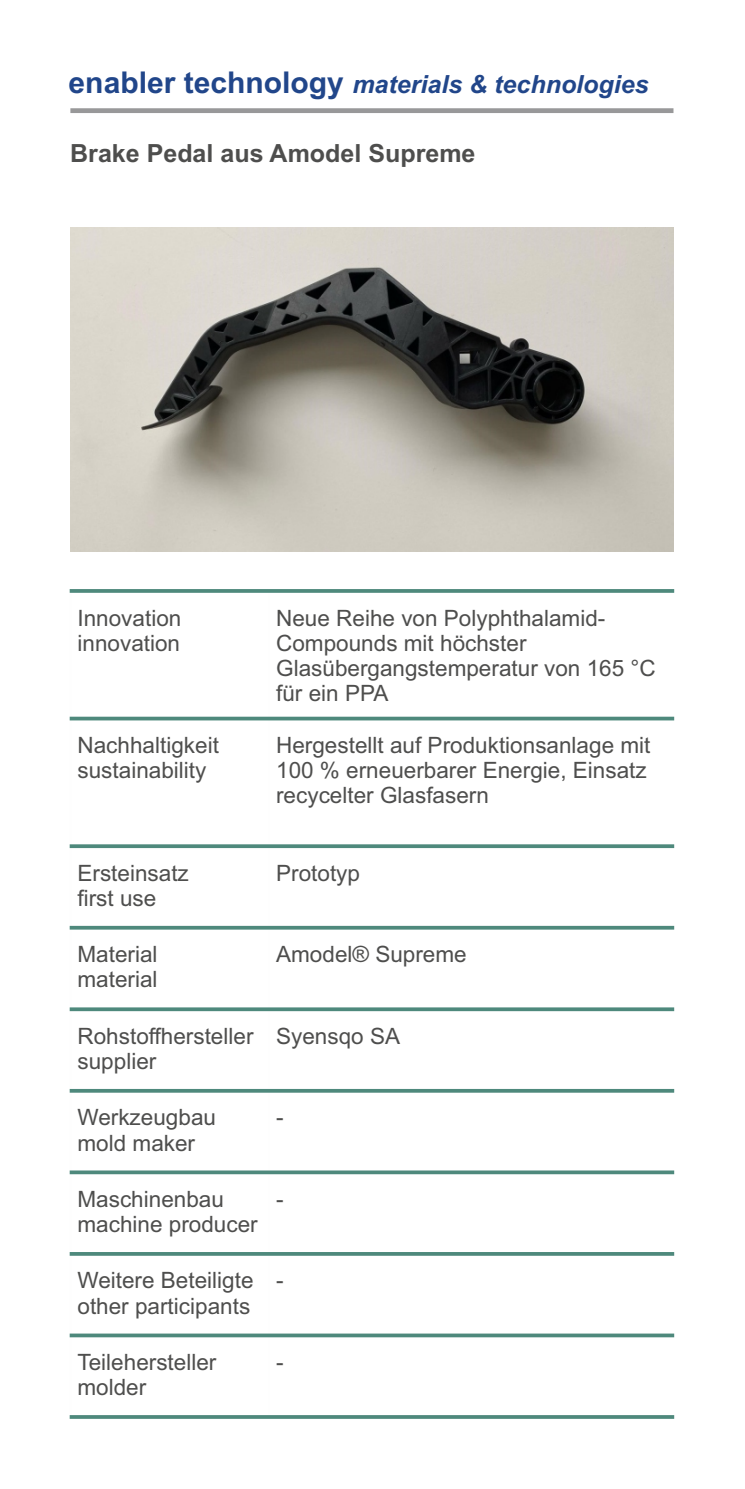
<style>
.page{position:relative;width:745px;height:1489px;background:#fff}
.page>*{position:absolute;margin:0;border:0;box-sizing:border-box;transform-origin:0 0}
.t1{font:italic 700 25px "Arial";color:#21468a}
.t2{font:700 25px "Arial";color:#4e4e4d}
.t3{font:22.5px/25.2px "Arial";color:#4e4e4d}
.s1{font-style:normal;font-size:30px}
</style>
<div class="page">
<div style="left:70px;top:108px;width:603px;height:5px;background:#989899"></div>
<svg style="left:70px;top:1415px;width:603px;height:3px;fill:#4e897c"></svg>
<svg style="left:70px;top:1333px;width:603px;height:4px;fill:#4e897c"></svg>
<hr style="left:70px;top:1252px;width:603px;height:3px;background:#4e897c">
<svg style="left:70px;top:1170px;width:603px;height:4px;fill:#4e897c"></svg>
<hr style="left:70px;top:1089px;width:603px;height:3px;background:#4e897c">
<svg style="left:70px;top:1007px;width:603px;height:4px;fill:#4e897c"></svg>
<svg style="left:70px;top:925px;width:603px;height:4px;fill:#4e897c"></svg>
<svg style="left:70px;top:844px;width:603px;height:4px;fill:#4e897c"></svg>
<svg style="left:70px;top:716px;width:603px;height:4px;fill:#4e897c"></svg>
<svg style="left:70px;top:589px;width:603px;height:4px;fill:#538c80"></svg>
<img style="left:70px;top:228px;width:603px;height:323px">
<p class="t1" style="left:69px;top:75px;width:581px"><span class="s1">enabler technology</span> materials &amp; technologies</p>
<p class="t2" style="left:70px;top:143px;width:406px">Brake Pedal aus Amodel Supreme</p>
<p class="t3" style="left:77px;top:607px;width:105px">Innovation</p>
<p class="t3" style="left:276px;top:607px;width:381px">Neue Reihe von Polyphthalamid-<br>Compounds mit höchster<br>Glasübergangstemperatur von 165 °C für ein PPA</p>
<p class="t3" style="left:77px;top:734px;width:143px">Nachhaltigkeit sustainability</p>
<p class="t3" style="left:276px;top:734px;width:375px">Hergestellt auf Produktionsanlage mit<br>100 % erneuerbarer Energie, Einsatz recycelter Glasfasern</p>
<p class="t3" style="left:77px;top:632px;width:104px">innovation</p>
<p class="t3" style="left:77px;top:862px;width:113px">Ersteinsatz first use</p>
<p class="t3" style="left:276px;top:862px;width:85px">Prototyp</p>
<p class="t3" style="left:77px;top:943px;width:82px">Material material</p>
<p class="t3" style="left:276px;top:943px;width:192px">Amodel® Supreme</p>
<p class="t3" style="left:77px;top:1025px;width:324px">Rohstoffhersteller Syensqo SA</p>
<p class="t3" style="left:77px;top:1050px;width:80px">supplier</p>
<p class="t3" style="left:77px;top:1106px;width:140px">Werkzeugbau mold maker</p>
<p class="t3" style="left:276px;top:1106px;width:9px">-</p>
<p class="t3" style="left:77px;top:1188px;width:148px">Maschinenbau</p>
<p class="t3" style="left:276px;top:1188px;width:9px">-</p>
<p class="t3" style="left:77px;top:1213px;width:182px">machine producer</p>
<p class="t3" style="left:77px;top:1269px;width:177px">Weitere Beteiligte other participants</p>
<p class="t3" style="left:276px;top:1269px;width:9px">-</p>
<p class="t3" style="left:77px;top:1351px;width:140px">Teilehersteller</p>
<p class="t3" style="left:276px;top:1351px;width:9px">-</p>
<p class="t3" style="left:77px;top:1376px;width:70px">molder</p>
</div>
